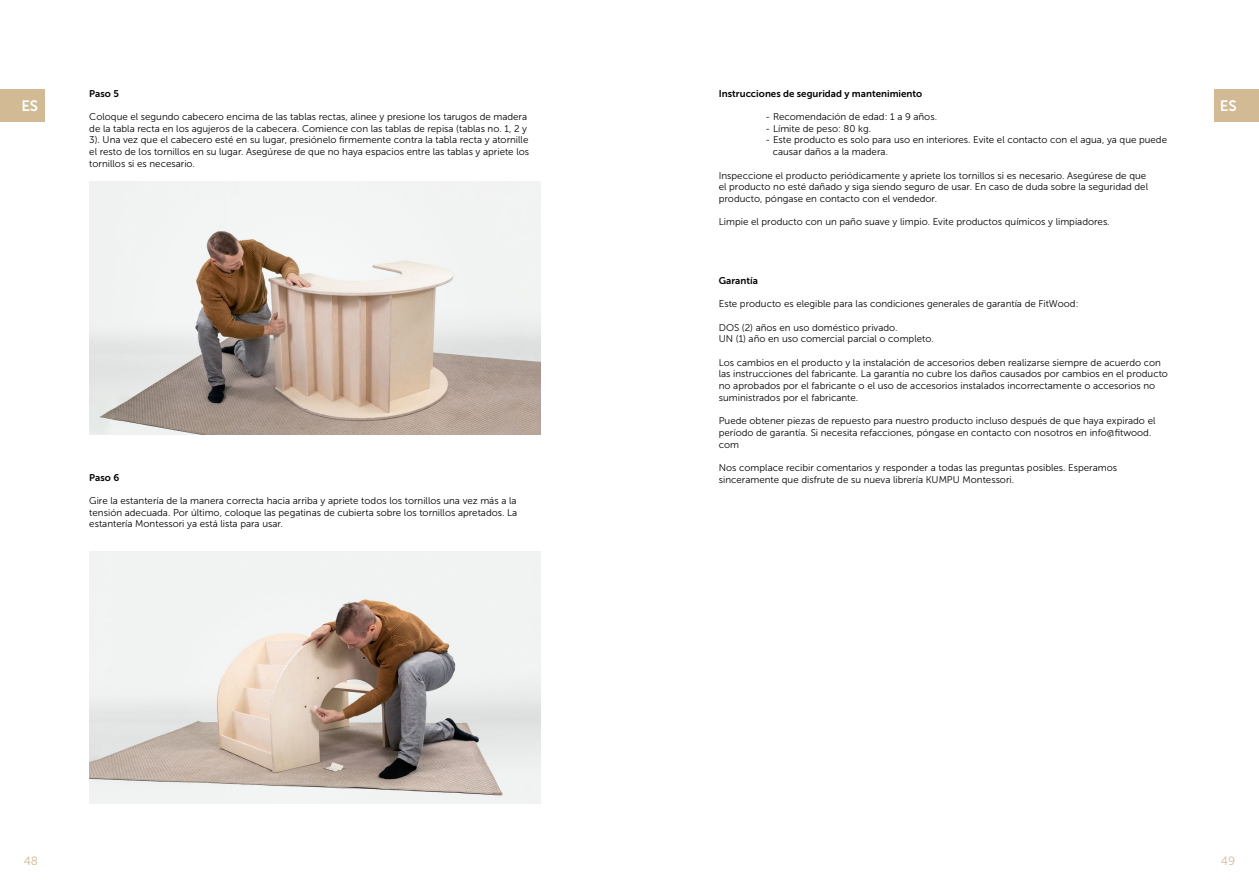
<style>
.page{position:relative;width:1259px;height:893px;background:#fff}
.page>*{position:absolute;margin:0;border:0;box-sizing:border-box;transform-origin:0 0}
.t1{font:15px "Museo Sans 700";color:#fff}
.t2{font:12px "Museo Sans 300";color:#d1ba94}
.t3{font:9.75px/11.7px "Museo Sans 300";color:#020203}
.t4{font:9.75px/11.7px "Museo Sans 300";color:#000}
.t5{font:9.75px "Museo Sans 700";color:#000}
.t6{font:9.75px "Museo Sans 700";color:#020203}
</style>
<div class="page">
<div style="left:0;top:89px;width:45px;height:33px;background:#d1ba94"></div>
<div style="left:1214px;top:89px;width:45px;height:33px;background:#d1ba94"></div>
<img style="left:89px;top:551px;width:451px;height:253px">
<img style="left:89px;top:182px;width:451px;height:252px">
<p class="t5" style="left:89px;top:88px;width:31px">Paso 5</p>
<p class="t4" style="left:89px;top:111px;width:441px">Coloque el segundo cabecero encima de las tablas rectas, alinee y presione los tarugos de madera de la tabla recta en los agujeros de la cabecera. Comience con las tablas de repisa (tablas no. 1, 2 y 3). Una vez que el cabecero esté en su lugar, presiónelo firmemente contra la tabla recta y atornille el resto de los tornillos en su lugar. Asegúrese de que no haya espacios entre las tablas y apriete los tornillos si es necesario.</p>
<p class="t5" style="left:719px;top:88px;width:205px">Instrucciones de seguridad y mantenimiento</p>
<p class="t3" style="left:765px;top:111px;width:173px">- Recomendación de edad: 1 a 9 años.</p>
<p class="t3" style="left:765px;top:123px;width:107px">- Límite de peso: 80 kg.</p>
<p class="t3" style="left:773px;top:134px;width:396px;text-indent:-7px">- Este producto es solo para uso en interiores. Evite el contacto con el agua, ya que puede causar daños a la madera.</p>
<p class="t4" style="left:719px;top:169px;width:431px">Inspeccione el producto periódicamente y apriete los tornillos si es necesario. Asegúrese de que el producto no esté dañado y siga siendo seguro de usar. En caso de duda sobre la seguridad del producto, póngase en contacto con el vendedor.</p>
<p class="t3" style="left:719px;top:216px;width:392px">Limpie el producto con un paño suave y limpio. Evite productos químicos y limpiadores.</p>
<h1 class="t1" style="left:21px;top:97px;width:18px">ES</h1>
<h1 class="t1" style="left:1220px;top:97px;width:18px">ES</h1>
<p class="t5" style="left:89px;top:472px;width:31px">Paso 6</p>
<p class="t4" style="left:89px;top:495px;width:429px;text-align:justify">Gire la estantería de la manera correcta hacia arriba y apriete todos los tornillos una vez más a la tensión adecuada. Por último, coloque las pegatinas de cubierta sobre los tornillos apretados. La estantería Montessori ya está lista para usar.</p>
<p class="t6" style="left:719px;top:275px;width:41px">Garantía</p>
<p class="t3" style="left:719px;top:298px;width:361px">Este producto es elegible para las condiciones generales de garantía de FitWood:</p>
<p class="t3" style="left:719px;top:321px;width:180px">DOS (2) años en uso doméstico privado.</p>
<p class="t3" style="left:719px;top:333px;width:217px">UN (1) año en uso comercial parcial o completo.</p>
<p class="t3" style="left:719px;top:357px;width:451px">Los cambios en el producto y la instalación de accesorios deben realizarse siempre de acuerdo con las instrucciones del fabricante. La garantía no cubre los daños causados por cambios en el producto no aprobados por el fabricante o el uso de accesorios instalados incorrectamente o accesorios no suministrados por el fabricante.</p>
<p class="t3" style="left:719px;top:415px;width:438px">Puede obtener piezas de repuesto para nuestro producto incluso después de que haya expirado el período de garantía. Si necesita refacciones, póngase en contacto con nosotros en info@fitwood. com</p>
<p class="t3" style="left:719px;top:462px;width:400px">Nos complace recibir comentarios y responder a todas las preguntas posibles. Esperamos sinceramente que disfrute de su nueva librería KUMPU Montessori.</p>
<p class="t2" style="left:24px;top:855px;width:16px">48</p>
<p class="t2" style="left:1220px;top:855px;width:16px">49</p>
</div>
